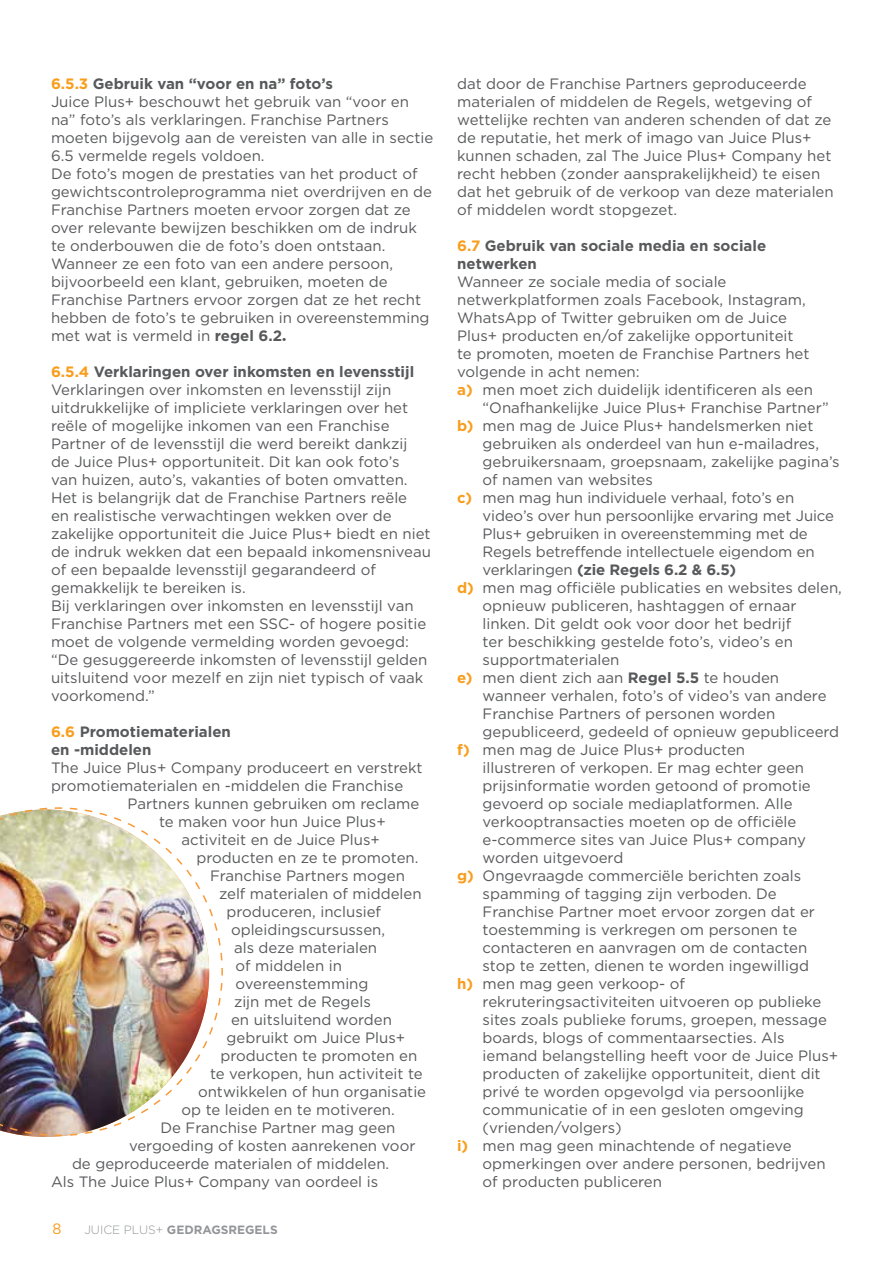
<style>
.page{position:relative;width:893px;height:1263px;background:#fff}
.page>*{position:absolute;margin:0;border:0;box-sizing:border-box;transform-origin:0 0}
.t1{font:15px/18px "Gotham";color:#58595b}
.t2{font:700 15px/18px "Gotham";color:#58595b}
.t3{font:15px "Gotham";color:#f99d1c}
.t4{font:700 12px "Gotham";color:#939598}
.s1{font-weight:700;color:#f99d1c}
.s2{font-weight:700}
.s3{font-family:"Gill Sans";font-weight:700}
.s4{color:#f99d1c}
.s5{font-weight:300}
.s6{font-weight:400}
</style>
<div class="page">
<img style="left:0;top:807px;width:223px;height:330px">
<p class="t1" style="left:51px;top:74px;width:384px"><span class="s1">6.5.3</span> <span class="s2">Gebruik van “voor en na” foto’s<br></span>Juice Plus+ beschouwt het gebruik van “voor en na” foto’s als verklaringen. Franchise Partners moeten bijgevolg aan de vereisten van alle in sectie 6.5 vermelde regels voldoen.<br>De foto’s mogen de prestaties van het product of gewichtscontroleprogramma niet overdrijven en de Franchise Partners moeten ervoor zorgen dat ze over relevante bewijzen beschikken om de indruk te onderbouwen die de foto’s doen ontstaan.<br>Wanneer ze een foto van een andere persoon, bijvoorbeeld een klant, gebruiken, moeten de Franchise Partners ervoor zorgen dat ze het recht hebben de foto’s te gebruiken in overeenstemming met wat is vermeld in <span class="s2">regel 6.2</span><span class="s3">.</span></p>
<p class="t1" style="left:51px;top:362px;width:382px"><span class="s1">6.5.4</span> <span class="s2">Verklaringen over inkomsten en levensstijl </span>Verklaringen over inkomsten en levensstijl zijn uitdrukkelijke of impliciete verklaringen over het reële of mogelijke inkomen van een Franchise Partner of de levensstijl die werd bereikt dankzij<br>de Juice Plus+ opportuniteit. Dit kan ook foto’s<br>van huizen, auto’s, vakanties of boten omvatten.<br>Het is belangrijk dat de Franchise Partners reële<br>en realistische verwachtingen wekken over de zakelijke opportuniteit die Juice Plus+ biedt en niet de indruk wekken dat een bepaald inkomensniveau of een bepaalde levensstijl gegarandeerd of gemakkelijk te bereiken is.<br>Bij verklaringen over inkomsten en levensstijl van Franchise Partners met een SSC- of hogere positie moet de volgende vermelding worden gevoegd: “De gesuggereerde inkomsten of levensstijl gelden uitsluitend voor mezelf en zijn niet typisch of vaak voorkomend.”</p>
<p class="t2" style="left:51px;top:722px;width:181px"><span class="s4">6.6</span> Promotiematerialen en -middelen</p>
<p class="t1" style="left:51px;top:758px;width:373px">The Juice Plus+ Company produceert en verstrekt</p>
<p class="t1" style="left:51px;top:776px;width:354px">promotiematerialen en -middelen die Franchise</p>
<p class="t1" style="left:128px;top:794px;width:293px">Partners kunnen gebruiken om reclame</p>
<p class="t1" style="left:159px;top:812px;width:228px">te maken voor hun Juice Plus+</p>
<p class="t1" style="left:182px;top:830px;width:200px">activiteit en de Juice Plus+</p>
<p class="t1" style="left:197px;top:848px;width:223px">producten en ze te promoten.</p>
<p class="t1" style="left:210px;top:866px;width:196px">Franchise Partners mogen</p>
<p class="t1" style="left:219px;top:884px;width:204px">zelf materialen of middelen</p>
<p class="t1" style="left:227px;top:902px;width:156px">produceren, inclusief</p>
<p class="t1" style="left:231px;top:920px;width:156px">opleidingscursussen,</p>
<p class="t1" style="left:234px;top:938px;width:145px">als deze materialen</p>
<p class="t1" style="left:236px;top:956px;width:108px">of middelen in</p>
<p class="t1" style="left:236px;top:974px;width:134px">overeenstemming</p>
<p class="t1" style="left:234px;top:992px;width:138px">zijn met de Regels</p>
<p class="t1" style="left:231px;top:1010px;width:162px">en uitsluitend worden</p>
<p class="t1" style="left:227px;top:1028px;width:180px">gebruikt om Juice Plus+</p>
<p class="t1" style="left:221px;top:1046px;width:198px">producten te promoten en</p>
<p class="t1" style="left:210px;top:1064px;width:214px">te verkopen, hun activiteit te</p>
<p class="t1" style="left:198px;top:1082px;width:230px">ontwikkelen of hun organisatie</p>
<p class="t1" style="left:182px;top:1100px;width:215px">op te leiden en te motiveren.</p>
<p class="t1" style="left:161px;top:1118px;width:236px">De Franchise Partner mag geen</p>
<p class="t1" style="left:129px;top:1136px;width:288px">vergoeding of kosten aanrekenen voor</p>
<p class="t1" style="left:72px;top:1154px;width:319px">de geproduceerde materialen of middelen.</p>
<p class="t1" style="left:51px;top:1172px;width:329px">Als The Juice Plus+ Company van oordeel is</p>
<p class="t3" style="left:52px;top:1219px;width:10px">8</p>
<p class="t4" style="left:84px;top:1222px;width:195px"><span class="s5">JUICE PLUS+</span> GEDRAGSREGELS</p>
<p class="t1" style="left:457px;top:74px;width:378px">dat door de Franchise Partners geproduceerde materialen of middelen de Regels, wetgeving of wettelijke rechten van anderen schenden of dat ze de reputatie, het merk of imago van Juice Plus+ kunnen schaden, zal The Juice Plus+ Company het recht hebben (zonder aansprakelijkheid) te eisen dat het gebruik of de verkoop van deze materialen of middelen wordt stopgezet.</p>
<p class="t2" style="left:457px;top:236px;width:311px"><span class="s4">6.7</span> Gebruik van sociale media en sociale netwerken</p>
<p class="t1" style="left:457px;top:272px;width:271px">Wanneer ze sociale media of sociale</p>
<p class="t1" style="left:457px;top:290px;width:350px">netwerkplatformen zoals Facebook, Instagram,</p>
<p class="t1" style="left:457px;top:308px;width:331px">WhatsApp of Twitter gebruiken om de Juice</p>
<p class="t1" style="left:457px;top:326px;width:338px">Plus+ producten en/of zakelijke opportuniteit</p>
<p class="t1" style="left:457px;top:344px;width:354px">te promoten, moeten de Franchise Partners het</p>
<p class="t1" style="left:457px;top:362px;width:184px">volgende in acht nemen:</p>
<p class="t1" style="left:457px;top:380px;width:357px"><span class="s1">a)</span> men moet zich duidelijk identificeren als een</p>
<p class="t1" style="left:483px;top:398px;width:348px">“Onafhankelijke Juice Plus+ Franchise Partner”</p>
<p class="t1" style="left:457px;top:416px;width:358px"><span class="s1">b)</span> men mag de Juice Plus+ handelsmerken niet</p>
<p class="t1" style="left:483px;top:434px;width:338px">gebruiken als onderdeel van hun e-mailadres,</p>
<p class="t1" style="left:483px;top:452px;width:359px">gebruikersnaam, groepsnaam, zakelijke pagina’s</p>
<p class="t1" style="left:483px;top:470px;width:172px">of namen van websites</p>
<p class="t1" style="left:457px;top:488px;width:339px"><span class="s1">c)</span> men mag hun individuele verhaal, foto’s en</p>
<p class="t1" style="left:483px;top:506px;width:353px">video’s over hun persoonlijke ervaring met Juice</p>
<p class="t1" style="left:483px;top:524px;width:327px">Plus+ gebruiken in overeenstemming met de</p>
<p class="t1" style="left:483px;top:542px;width:334px">Regels betreffende intellectuele eigendom en</p>
<p class="t2" style="left:483px;top:560px;width:255px"><span class="s6">verklaringen</span> (zie Regels 6.2 &amp; 6.5)</p>
<p class="t1" style="left:457px;top:578px;width:386px"><span class="s1">d)</span> men mag officiële publicaties en websites delen,</p>
<p class="t1" style="left:483px;top:596px;width:315px">opnieuw publiceren, hashtaggen of ernaar</p>
<p class="t1" style="left:483px;top:614px;width:310px">linken. Dit geldt ook voor door het bedrijf</p>
<p class="t1" style="left:483px;top:632px;width:312px">ter beschikking gestelde foto’s, video’s en</p>
<p class="t1" style="left:483px;top:650px;width:138px">supportmaterialen</p>
<p class="t1" style="left:457px;top:668px;width:324px"><span class="s1">e)</span> men dient zich aan <span class="s2">Regel 5.5</span> te houden</p>
<p class="t1" style="left:483px;top:686px;width:345px">wanneer verhalen, foto’s of video’s van andere</p>
<p class="t1" style="left:483px;top:704px;width:294px">Franchise Partners of personen worden</p>
<p class="t1" style="left:483px;top:722px;width:358px">gepubliceerd, gedeeld of opnieuw gepubliceerd</p>
<p class="t1" style="left:457px;top:740px;width:289px"><span class="s1">f)</span> men mag de Juice Plus+ producten</p>
<p class="t1" style="left:483px;top:758px;width:323px">illustreren of verkopen. Er mag echter geen</p>
<p class="t1" style="left:483px;top:776px;width:330px">prijsinformatie worden getoond of promotie</p>
<p class="t1" style="left:483px;top:794px;width:312px">gevoerd op sociale mediaplatformen. Alle</p>
<p class="t1" style="left:483px;top:812px;width:315px">verkooptransacties moeten op de officiële</p>
<p class="t1" style="left:483px;top:830px;width:325px">e-commerce sites van Juice Plus+ company</p>
<p class="t1" style="left:483px;top:848px;width:142px">worden uitgevoerd</p>
<p class="t1" style="left:457px;top:866px;width:346px"><span class="s1">g)</span> Ongevraagde commerciële berichten zoals</p>
<p class="t1" style="left:483px;top:884px;width:296px">spamming of tagging zijn verboden. De</p>
<p class="t1" style="left:483px;top:902px;width:334px">Franchise Partner moet ervoor zorgen dat er</p>
<p class="t1" style="left:483px;top:920px;width:316px">toestemming is verkregen om personen te</p>
<p class="t1" style="left:483px;top:938px;width:326px">contacteren en aanvragen om de contacten</p>
<p class="t1" style="left:483px;top:956px;width:328px">stop te zetten, dienen te worden ingewilligd</p>
<p class="t1" style="left:457px;top:974px;width:229px"><span class="s1">h)</span> men mag geen verkoop- of</p>
<p class="t1" style="left:483px;top:992px;width:340px">rekruteringsactiviteiten uitvoeren op publieke</p>
<p class="t1" style="left:483px;top:1010px;width:346px">sites zoals publieke forums, groepen, message</p>
<p class="t1" style="left:483px;top:1028px;width:303px">boards, blogs of commentaarsecties. Als</p>
<p class="t1" style="left:483px;top:1046px;width:357px">iemand belangstelling heeft voor de Juice Plus+</p>
<p class="t1" style="left:483px;top:1064px;width:340px">producten of zakelijke opportuniteit, dient dit</p>
<p class="t1" style="left:483px;top:1082px;width:323px">privé te worden opgevolgd via persoonlijke</p>
<p class="t1" style="left:483px;top:1100px;width:323px">communicatie of in een gesloten omgeving</p>
<p class="t1" style="left:483px;top:1118px;width:140px">(vrienden/volgers)</p>
<p class="t1" style="left:457px;top:1136px;width:336px"><span class="s1">i)</span> men mag geen minachtende of negatieve</p>
<p class="t1" style="left:483px;top:1154px;width:344px">opmerkingen over andere personen, bedrijven</p>
<p class="t1" style="left:483px;top:1172px;width:181px">of producten publiceren</p>
</div>
